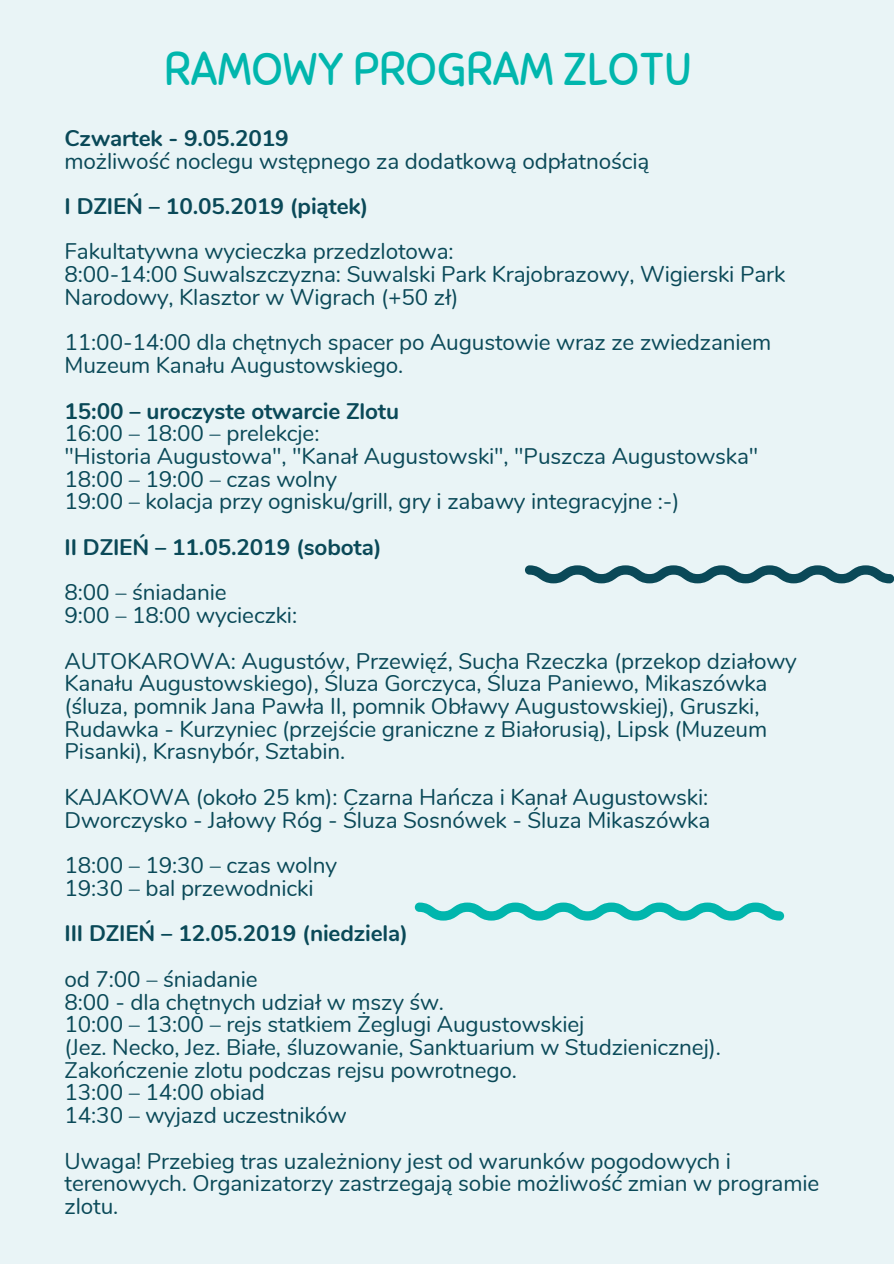
<style>
.page{position:relative;width:894px;height:1264px;background:#fff}
.page>*{position:absolute;margin:0;border:0;box-sizing:border-box;transform-origin:0 0}
.t1{font:45.75px "Sniglet";color:#01b6ad}
.t2{font:22.5px/22.6px "Nunito";letter-spacing:-.005em;color:#0a4958}
.t3{font:700 22.5px "Nunito";letter-spacing:-.005em;color:#0a4958}
</style>
<div class="page">
<div style="left:0;top:0;width:893px;height:1263px;background:#e9f4f6"></div>
<svg style="left:414px;top:902px;width:369px;height:18px"></svg>
<svg style="left:525px;top:565px;width:368px;height:18px"></svg>
<h1 class="t1" style="left:164px;top:41px;width:529px">RAMOWY PROGRAM ZLOTU</h1>
<p class="t3" style="left:64px;top:123px;width:226px">Czwartek - 9.05.2019</p>
<p class="t2" style="left:64px;top:150px;width:586px">możliwość noclegu wstępnego za dodatkową odpłatnością</p>
<p class="t3" style="left:64px;top:191px;width:305px">I DZIEŃ – 10.05.2019 (piątek)</p>
<p class="t2" style="left:64px;top:241px;width:722px">Fakultatywna wycieczka przedzlotowa:<br>8:00-14:00 Suwalszczyzna: Suwalski Park Krajobrazowy, Wigierski Park<br>Narodowy, Klasztor w Wigrach (+50 zł)</p>
<p class="t2" style="left:64px;top:331px;width:708px">11:00-14:00 dla chętnych spacer po Augustowie wraz ze zwiedzaniem<br>Muzeum Kanału Augustowskiego.</p>
<p class="t3" style="left:64px;top:396px;width:336px">15:00 – uroczyste otwarcie Zlotu</p>
<p class="t2" style="left:64px;top:422px;width:695px">16:00 – 18:00 – prelekcje:<br>"Historia Augustowa", "Kanał Augustowski", "Puszcza Augustowska" 18:00 – 19:00 – czas wolny<br>19:00 – kolacja przy ognisku/grill, gry i zabawy integracyjne :-)</p>
<p class="t3" style="left:64px;top:532px;width:318px">II DZIEŃ – 11.05.2019 (sobota)</p>
<p class="t2" style="left:64px;top:581px;width:234px">8:00 – śniadanie<br>9:00 – 18:00 wycieczki:</p>
<p class="t2" style="left:64px;top:650px;width:733px">AUTOKAROWA: Augustów, Przewięź, Sucha Rzeczka (przekop działowy Kanału Augustowskiego), Śluza Gorczyca, Śluza Paniewo, Mikaszówka (śluza, pomnik Jana Pawła II, pomnik Obławy Augustowskiej), Gruszki, Rudawka - Kurzyniec (przejście graniczne z Białorusią), Lipsk (Muzeum Pisanki), Krasnybór, Sztabin.</p>
<p class="t2" style="left:64px;top:786px;width:647px">KAJAKOWA (około 25 km): Czarna Hańcza i Kanał Augustowski:<br>Dworczysko - Jałowy Róg - Śluza Sosnówek - Śluza Mikaszówka</p>
<p class="t2" style="left:64px;top:854px;width:274px">18:00 – 19:30 – czas wolny<br>19:30 – bal przewodnicki</p>
<p class="t3" style="left:64px;top:918px;width:345px">III DZIEŃ – 12.05.2019 (niedziela)</p>
<p class="t2" style="left:64px;top:968px;width:657px">od 7:00 – śniadanie<br>8:00 - dla chętnych udział w mszy św.<br>10:00 – 13:00 – rejs statkiem Żeglugi Augustowskiej<br>(Jez. Necko, Jez. Białe, śluzowanie, Sanktuarium w Studzienicznej).<br>Zakończenie zlotu podczas rejsu powrotnego.<br>13:00 – 14:00 obiad<br>14:30 – wyjazd uczestników</p>
<p class="t2" style="left:64px;top:1149px;width:756px">Uwaga! Przebieg tras uzależniony jest od warunków pogodowych i terenowych. Organizatorzy zastrzegają sobie możliwość zmian w programie zlotu.</p>
</div>
